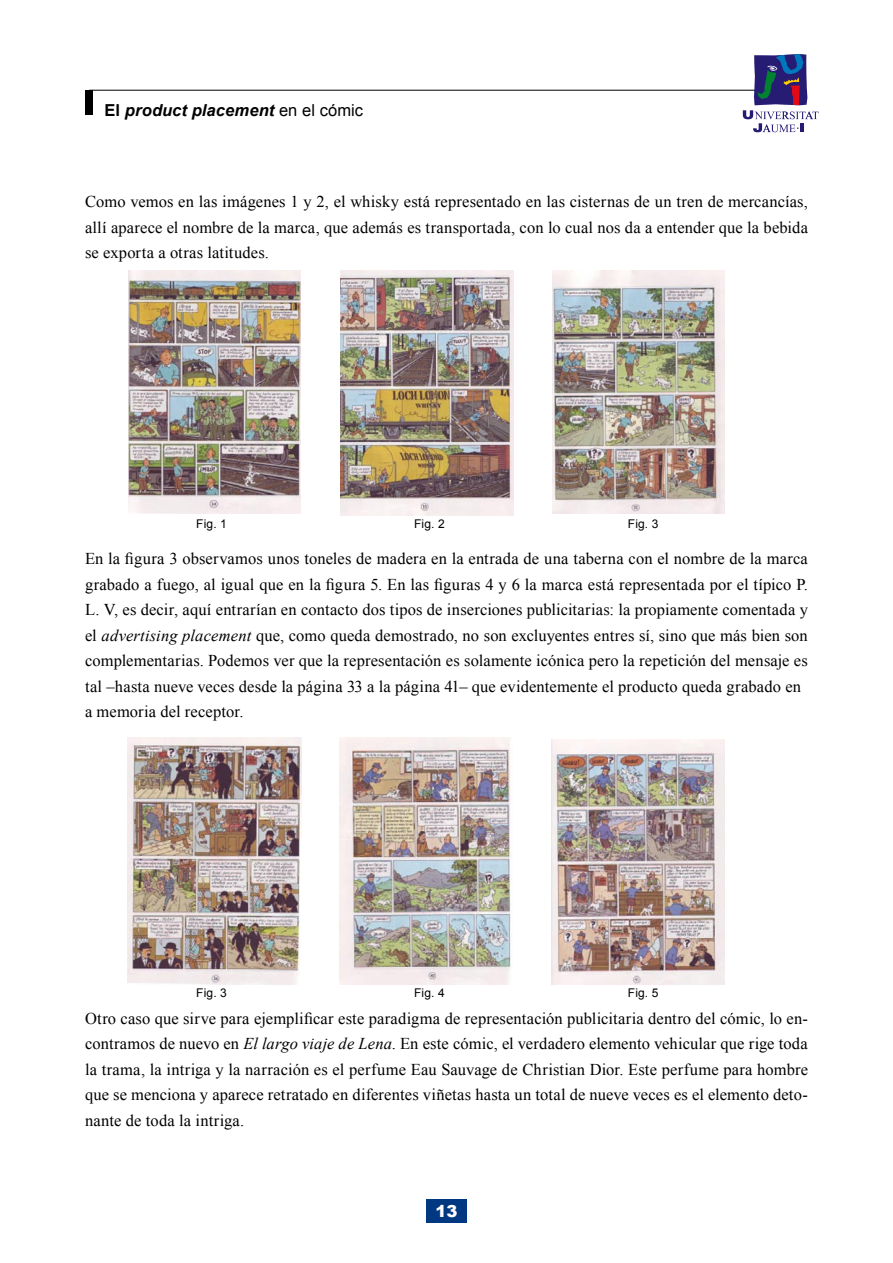
<style>
.page{position:relative;width:893px;height:1263px;background:#fff}
.page>*{position:absolute;margin:0;border:0;box-sizing:border-box;transform-origin:0 0}
.t1{font:16.5px/25.5px "Times New Roman";letter-spacing:.005em;color:#000;text-align:justify}
.t2{font:italic 700 16.5px "Arial";letter-spacing:.01em;color:#000}
.t3{font:900 16.5px "Arial";color:#fff}
.t4{font:12px "Arial";letter-spacing:.01em;color:#000}
.s1{font-style:normal}
.s2{font-weight:400;font-style:normal}
.s3{font-style:italic}
</style>
<div class="page">
<hr style="left:89px;top:90px;width:668px;height:1px;background:#000">
<svg style="left:743px;top:54px;width:76px;height:78px"></svg>
<div style="left:85px;top:90px;width:7px;height:25px;background:#000"></div>
<div style="left:427px;top:1199px;width:40px;height:24px;background:#003882"></div>
<img style="left:129px;top:271px;width:172px;height:242px">
<img style="left:340px;top:271px;width:173px;height:244px">
<img style="left:552px;top:271px;width:172px;height:242px">
<img style="left:128px;top:738px;width:174px;height:246px">
<img style="left:340px;top:738px;width:172px;height:246px">
<img style="left:552px;top:739px;width:173px;height:245px">
<p class="t2" style="left:104px;top:101px;width:260px"><span class="s1">El</span> product placement <span class="s2">en el cómic</span></p>
<p class="t1" style="left:85px;top:189px;width:724px">Como vemos en las imágenes 1 y 2, el whisky está representado en las cisternas de un tren de mercancías, allí aparece el nombre de la marca, que además es transportada, con lo cual nos da a entender que la bebida se exporta a otras latitudes.</p>
<p class="t4" style="left:196px;top:517px;width:32px">Fig. 1</p>
<p class="t4" style="left:414px;top:517px;width:32px">Fig. 2</p>
<p class="t4" style="left:628px;top:517px;width:32px">Fig. 3</p>
<p class="t1" style="left:85px;top:546px;width:724px;text-align:left">En la figura 3 observamos unos toneles de madera en la entrada de una taberna con el nombre de la marca grabado a fuego, al igual que en la figura 5. En las figuras 4 y 6 la marca está representada por el típico P.<br>L. V, es decir, aquí entrarían en contacto dos tipos de inserciones publicitarias: la propiamente comentada y el <span class="s3">advertising placement</span> que, como queda demostrado, no son excluyentes entres sí, sino que más bien son complementarias. Podemos ver que la representación es solamente icónica pero la repetición del mensaje es tal –hasta nueve veces desde la página 33 a la página 41– que evidentemente el producto queda grabado en a memoria del receptor.</p>
<p class="t4" style="left:196px;top:986px;width:32px">Fig. 3</p>
<p class="t4" style="left:414px;top:986px;width:32px">Fig. 4</p>
<p class="t4" style="left:628px;top:986px;width:32px">Fig. 5</p>
<p class="t1" style="left:85px;top:1005px;width:724px">Otro caso que sirve para ejemplificar este paradigma de representación publicitaria dentro del cómic, lo en&shy;contramos de nuevo en <span class="s3">El largo viaje de Lena</span>. En este cómic, el verdadero elemento vehicular que rige toda la trama, la intriga y la narración es el perfume Eau Sauvage de Christian Dior. Este perfume para hombre que se menciona y aparece retratado en diferentes viñetas hasta un total de nueve veces es el elemento deto&shy;nante de toda la intriga.</p>
<p class="t3" style="left:436px;top:1202px;width:22px">13</p>
</div>
